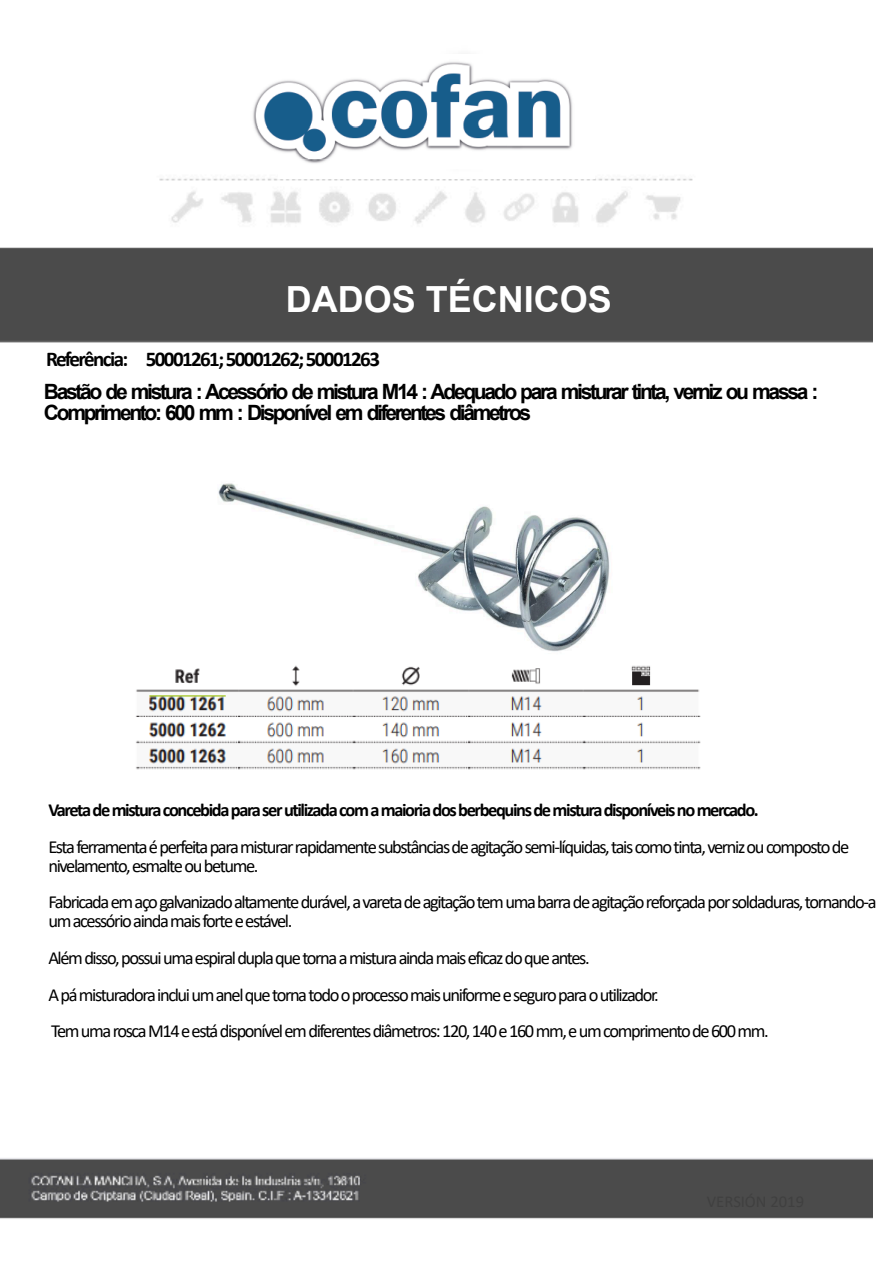
<style>
.page{position:relative;width:894px;height:1264px;background:#fff}
.page>*{position:absolute;margin:0;border:0;box-sizing:border-box;transform-origin:0 0}
.t1{font:700 36px "Arial";color:#fff}
.t2{font:700 21px/21px "Arial";letter-spacing:-.11em;color:#000}
.t3{font:700 21px "Calibri";letter-spacing:-.075em;color:#000}
.t4{font:18.45px/18.5px "Calibri";letter-spacing:-.075em;color:#000}
.t5{font:700 18.45px "Calibri";letter-spacing:-.075em;color:#000}
</style>
<div class="page">
<img style="left:0;top:178px;width:872px;height:1041px">
<img style="left:198px;top:423px;width:434px;height:237px">
<img style="left:118px;top:660px;width:595px;height:123px">
<img style="left:278px;top:178px;width:316px;height:1px">
<img style="left:253px;top:62px;width:320px;height:101px">
<h1 class="t1" style="left:286px;top:286px;width:327px">DADOS TÉCNICOS</h1>
<p class="t3" style="left:46px;top:350px;width:335px">Referência: 50001261; 50001262; 50001263</p>
<p class="t2" style="left:44px;top:383px;width:776px">Bastão de mistura : Acessório de mistura M14 : Adequado para misturar tinta, verniz ou massa :<br>Comprimento: 600 mm : Disponível em diferentes diâmetros</p>
<p class="t5" style="left:48px;top:802px;width:712px">Vareta de mistura concebida para ser utilizada com a maioria dos berbequins de mistura disponíveis no mercado.</p>
<p class="t4" style="left:48px;top:839px;width:802px">Esta ferramenta é perfeita para misturar rapidamente substâncias de agitação semi-líquidas, tais como tinta, verniz ou composto de nivelamento, esmalte ou betume.</p>
<p class="t4" style="left:48px;top:894px;width:829px">Fabricada em aço galvanizado altamente durável, a vareta de agitação tem uma barra de agitação reforçada por soldaduras, tornando-a um acessório ainda mais forte e estável.</p>
<p class="t4" style="left:48px;top:940px;width:722px;line-height:36.9px">Além disso, possui uma espiral dupla que torna a mistura ainda mais eficaz do que antes.<br>A pá misturadora inclui um anel que torna todo o processo mais uniforme e seguro para o utilizador.<br>Tem uma rosca M14 e está disponível em diferentes diâmetros: 120, 140 e 160 mm, e um comprimento de 600 mm.</p>
</div>
